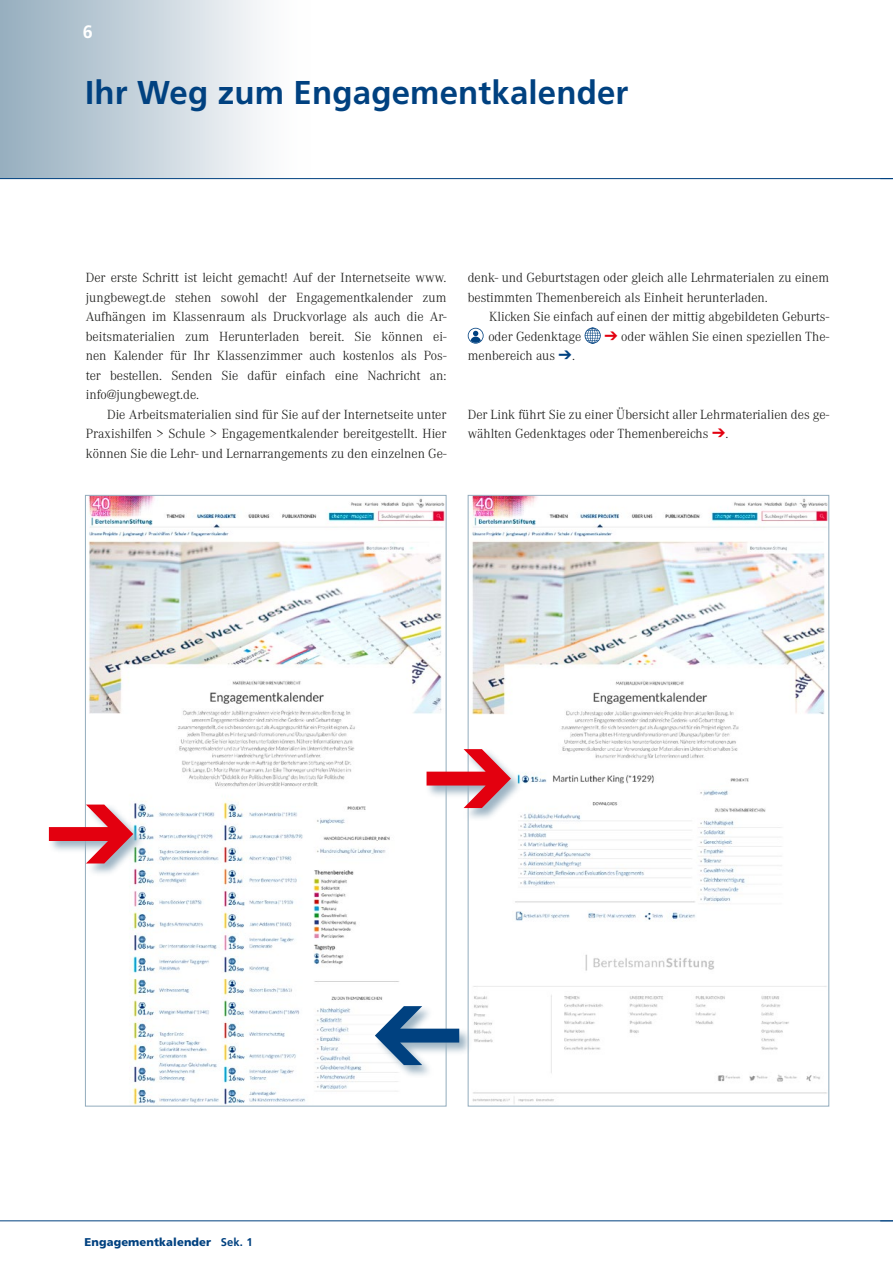
<style>
.page{position:relative;width:893px;height:1263px;background:#fff}
.page>*{position:absolute;margin:0;border:0;box-sizing:border-box;transform-origin:0 0}
.t1{font:700 33px "Frutiger";letter-spacing:.005em;color:#004180}
.t2{font:700 18px "Frutiger";color:#fff}
.t3{font:300 13.8px/19.5px "Corporate A";color:#1a1a18}
.t4{font:900 11.25px "Frutiger";letter-spacing:.01em;color:#004180}
.s1{color:#e3000f}
.s2{color:#004180}
.s3{font-weight:700}
</style>
<div class="page">
<img style="left:471px;top:497px;width:356px;height:607px">
<img style="left:88px;top:497px;width:356px;height:607px">
<div style="left:0;top:0;width:311px;height:179px;background:linear-gradient(to right,#95aebe,#fff)"></div>
<hr style="left:0;top:1220px;width:893px;height:1px;background:#004180">
<svg style="left:880px;top:1220px;width:13px;height:1px"></svg>
<div style="left:374px;top:1005px;width:99px;height:73px;background:#93acbd;opacity:.9"></div>
<svg style="left:375px;top:1006px;width:84px;height:59px"></svg>
<div style="left:48px;top:803px;width:98px;height:73px;background:#93acbd;opacity:.9"></div>
<svg style="left:49px;top:804px;width:84px;height:59px"></svg>
<div style="left:426px;top:748px;width:97px;height:73px;background:#93acbd;opacity:.9"></div>
<svg style="left:427px;top:749px;width:84px;height:59px"></svg>
<svg style="left:468px;top:328px;width:16px;height:16px"></svg>
<svg style="left:585px;top:328px;width:16px;height:16px"></svg>
<hr style="left:0;top:178px;width:893px;height:1px;background:#004180">
<h2 class="t2" style="left:83px;top:22px;width:12px">6</h2>
<h1 class="t1" style="left:85px;top:73px;width:545px">Ihr Weg zum Engagementkalender</h1>
<p class="t3" style="left:86px;top:268px;width:362px;text-align:justify">Der erste Schritt ist leicht gemacht! Auf der Internetseite www. jungbewegt.de stehen sowohl der Engagementkalender zum Aufhängen im Klassenraum als Druckvorlage als auch die Ar&shy;beitsmaterialien zum Herunterladen bereit. Sie können ei&shy;nen Kalender für Ihr Klassenzimmer auch kostenlos als Pos&shy;ter bestellen. Senden Sie dafür einfach eine Nachricht an: info@jungbewegt.de.</p>
<p class="t3" style="left:86px;top:405px;width:362px;text-align:justify;text-indent:21px">Die Arbeitsmaterialien sind für Sie auf der Internetseite unter Praxishilfen &gt; Schule &gt; Engagementkalender bereitgestellt. Hier können Sie die Lehr- und Lernarrangements zu den einzelnen Ge-</p>
<p class="t3" style="left:468px;top:268px;width:363px">denk- und Geburtstagen oder gleich alle Lehrmaterialen zu einem bestimmten Themenbereich als Einheit herunterladen.</p>
<p class="t3" style="left:488px;top:307px;width:342px">Klicken Sie einfach auf einen der mittig abgebildeten Geburts&shy;oder Gedenktage</p>
<p class="t3" style="left:604px;top:327px;width:226px"><span class="s1">➔</span> oder wählen Sie einen speziellen The-</p>
<p class="t3" style="left:468px;top:346px;width:109px">menbereich aus <span class="s2">➔</span>.</p>
<p class="t3" style="left:468px;top:405px;width:363px">Der Link führt Sie zu einer Übersicht aller Lehrmaterialien des ge&shy;wählten Gedenktages oder Themenbereichs <span class="s1">➔</span>.</p>
<p class="t4" style="left:85px;top:1235px;width:170px">Engagementkalender <span class="s3">Sek. 1</span></p>
</div>
